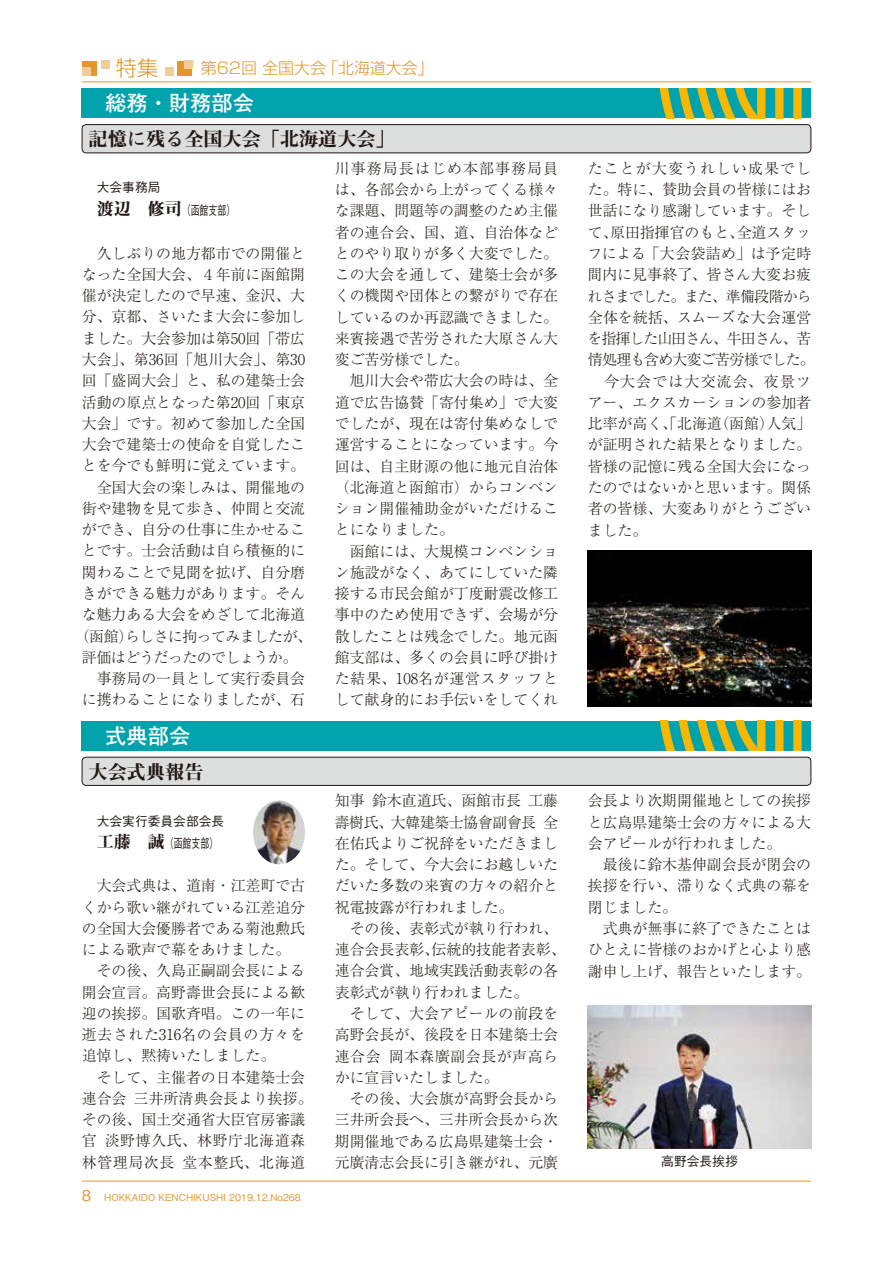
<style>
.page{position:relative;width:893px;height:1263px;background:#fff}
.page>*{position:absolute;margin:0;border:0;box-sizing:border-box;transform-origin:0 0}
.t1{font:700 21.3px "Futo Go B101 Pro";color:#fff}
.t2{font:19.2px "Midashi Min Pro MA31";color:#221815}
.t3{font:300 15.9px "Shin Go Pro";color:#e2972d}
.t4{font:300 14.85px/21.3px "Ryumin Pro";color:#221815}
.t5{font:500 12.75px/22.4px "Gothic BBB Pro";color:#221815}
.t6{font:500 9.6px "Gothic BBB Pro";color:#e2972d}
.s1{font-size:21.3px}
.s2{font-family:"Midashi Min Pro MA31";font-weight:400;font-size:16.95px}
.s3{font-size:14.85px}
</style>
<div class="page">
<hr style="left:82px;top:1181px;width:729px;height:1px;background:#e2972d">
<hr style="left:82px;top:82px;width:729px;height:1px;background:#e2972d">
<div style="left:82px;top:61px;width:15px;height:14px;background:#e2972d"></div>
<div style="left:82px;top:67px;width:8px;height:8px;background:#f1cc97"></div>
<div style="left:101px;top:61px;width:8px;height:8px;background:#f1cc97"></div>
<div style="left:178px;top:61px;width:14px;height:14px;background:#e2972d"></div>
<div style="left:184px;top:61px;width:8px;height:8px;background:#f1cc97"></div>
<div style="left:165px;top:67px;width:8px;height:8px;background:#f1cc97"></div>
<div style="left:82px;top:88px;width:729px;height:30px;background:#00a2ac"></div>
<div style="left:82px;top:125px;width:729px;height:28px;background:#dcdddd;border-radius:4px"></div>
<div style="left:82px;top:124px;width:729px;height:29px;border:1px solid #221815;border-radius:4px"></div>
<div style="left:82px;top:721px;width:729px;height:29px;background:#00a2ac"></div>
<div style="left:82px;top:757px;width:729px;height:28px;background:#dcdddd;border-radius:4px"></div>
<div style="left:82px;top:757px;width:729px;height:29px;border:1px solid #221815;border-radius:4px"></div>
<img style="left:253px;top:800px;width:52px;height:64px">
<img style="left:588px;top:1006px;width:223px;height:142px">
<img style="left:659px;top:88px;width:143px;height:30px">
<img style="left:659px;top:721px;width:143px;height:29px">
<img style="left:588px;top:551px;width:223px;height:156px">
<p class="t3" style="left:116px;top:55px;width:319px"><span class="s1">特集　　</span>第62回 全国大会「北海道大会」</p>
<h1 class="t1" style="left:105px;top:86px;width:150px">総務・財務部会</h1>
<p class="t2" style="left:89px;top:124px;width:308px">記憶に残る全国大会「北海道大会」</p>
<p class="t5" style="left:97px;top:175px;width:140px">大会事務局<br><span class="s2">渡辺　修司</span>（函館支部）</p>
<p class="t4" style="left:75px;top:241px;width:239px;text-align:center">　久しぶりの地方都市での開催となった全国大会、４年前に函館開催が決定したので早速、金沢、大分、京都、さいたま大会に参加しました。大会参加は第50回「帯広大会」、第36回「旭川大会」、第30回「盛岡大会」と、私の建築士会活動の原点となった第20回「東京大会」です。初めて参加した全国大会で建築士の使命を自覚したことを今でも鮮明に覚えています。　全国大会の楽しみは、開催地の街や建物を見て歩き、仲間と交流ができ、自分の仕事に生かせることです。士会活動は自ら積極的に関わることで見聞を拡げ、自分磨きができる魅力があります。そんな魅力ある大会をめざして北海道（函館）らしさに拘ってみましたが、評価はどうだったのでしょうか。<br>　事務局の一員として実行委員会に携わることになりましたが、石</p>
<h1 class="t1" style="left:105px;top:719px;width:87px">式典部会</h1>
<p class="t2" style="left:89px;top:757px;width:116px">大会式典報告</p>
<p class="t5" style="left:97px;top:808px;width:129px">大会実行委員会部会長<span class="s2">工藤　誠</span>（函館支部）</p>
<p class="t4" style="left:82px;top:874px;width:232px">　大会式典は、道南・江差町で古くから歌い継がれている江差追分の全国大会優勝者である菊池勲氏による歌声で幕をあけました。<br>　その後、久島正嗣副会長による開会宣言。高野壽世会長による歓迎の挨拶。国歌斉唱。この一年に逝去された316名の会員の方々を追悼し、黙祷いたしました。<br>　そして、主催者の日本建築士会連合会 三井所清典会長より挨拶。その後、国土交通省大臣官房審議官 淡野博久氏、林野庁北海道森林管理局次長 堂本整氏、北海道</p>
<p class="t6" style="left:82px;top:1190px;width:221px"><span class="s3">8</span> HOKKAIDO KENCHIKUSHI 2019.12.No268</p>
<p class="t4" style="left:335px;top:156px;width:225px">川事務局長はじめ本部事務局員は、各部会から上がってくる様々な課題、問題等の調整のため主催者の連合会、国、道、自治体などとのやり取りが多く大変でした。この大会を通して、建築士会が多くの機関や団体との繋がりで存在しているのか再認識できました。来賓接遇で苦労された大原さん大変ご苦労様でした。<br>　旭川大会や帯広大会の時は、全道で広告協賛「寄付集め」で大変でしたが、現在は寄付集めなしで運営することになっています。今回は、自主財源の他に地元自治体（北海道と函館市）からコンベンション開催補助金がいただけることになりました。<br>　函館には、大規模コンベンション施設がなく、あてにしていた隣接する市民会館が丁度耐震改修工事中のため使用できず、会場が分散したことは残念でした。地元函館支部は、多くの会員に呼び掛けた結果、108名が運営スタッフとして献身的にお手伝いをしてくれ</p>
<p class="t4" style="left:587px;top:157px;width:229px">たことが大変うれしい成果でした。特に、賛助会員の皆様にはお世話になり感謝しています。そして、原田指揮官のもと、全道スタッフによる「大会袋詰め」は予定時間内に見事終了、皆さん大変お疲れさまでした。また、準備段階から全体を統括、スムーズな大会運営を指揮した山田さん、牛田さん、苦情処理も含め大変ご苦労様でした。　今大会では大交流会、夜景ツアー、エクスカーションの参加者比率が高く、「北海道（函館）人気」が証明された結果となりました。皆様の記憶に残る全国大会になったのではないかと思います。関係者の皆様、大変ありがとうございました。</p>
<p class="t4" style="left:335px;top:789px;width:232px">知事 鈴木直道氏、函館市長 工藤壽樹氏、大韓建築士協會副會長 全在佑氏よりご祝辞をいただきました。そして、今大会にお越しいただいた多数の来賓の方々の紹介と祝電披露が行われました。<br>　その後、表彰式が執り行われ、連合会長表彰、伝統的技能者表彰、連合会賞、地域実践活動表彰の各表彰式が執り行われました。<br>　そして、大会アピールの前段を高野会長が、後段を日本建築士会連合会 岡本森廣副会長が声高らかに宣言いたしました。<br>　その後、大会旗が高野会長から三井所会長へ、三井所会長から次期開催地である広島県建築士会・元廣清志会長に引き継がれ、元廣</p>
<p class="t4" style="left:588px;top:789px;width:225px">会長より次期開催地としての挨拶と広島県建築士会の方々による大会アピールが行われました。<br>　最後に鈴木基伸副会長が閉会の挨拶を行い、滞りなく式典の幕を閉じました。<br>　式典が無事に終了できたことはひとえに皆様のおかげと心より感謝申し上げ、報告といたします。</p>
<p class="t5" style="left:661px;top:1148px;width:78px">高野会長挨拶</p>
</div>
